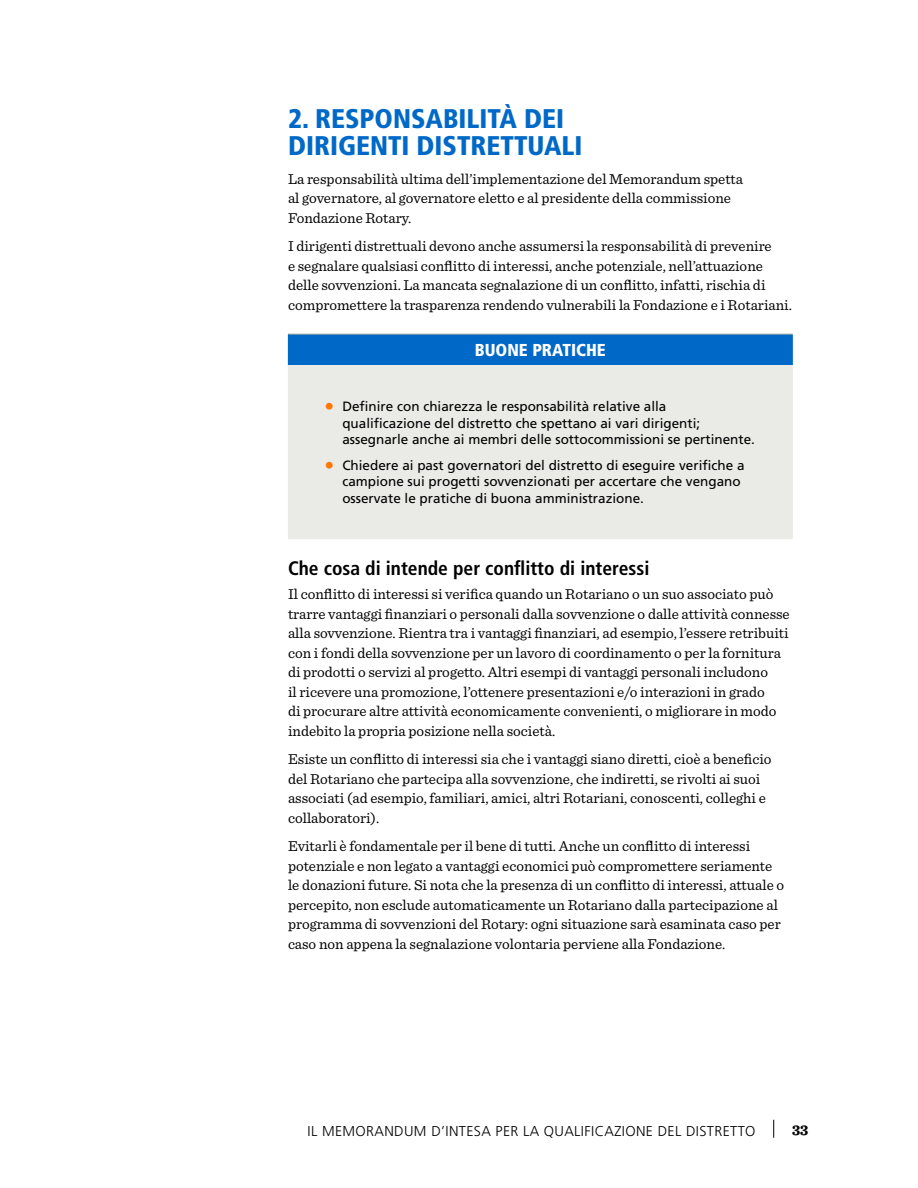
<style>
.page{position:relative;width:918px;height:1188px;background:#fff}
.page>*{position:absolute;margin:0;border:0;box-sizing:border-box;transform-origin:0 0}
.t1{font:900 condensed 27px/27px "Frutiger LT Std";color:#0069c8}
.t2{font:700 condensed 19.5px "Frutiger LT Std";color:#000}
.t3{font:900 condensed 17.25px "Frutiger LT Std";color:#fff}
.t4{font:15px/19.5px "Sentinel";color:#000}
.t5{font:700 15px "Sentinel";color:#000}
.t6{font:300 14.25px "Frutiger LT Std";letter-spacing:.025em;color:#000}
.t7{font:13.5px/16.5px "Frutiger LT Std";color:#000}
.s1{font-size:19.5px;color:#f70}
</style>
<div class="page">
<svg style="left:773px;top:1120px;width:1px;height:18px"></svg>
<div style="left:288px;top:334px;width:504px;height:31px;background:#0069c8"></div>
<div style="left:288px;top:365px;width:504px;height:174px;background:#eaeae7"></div>
<hr style="left:288px;top:334px;width:505px;height:1px;background:#a9aca0">
<hr style="left:288px;top:334px;width:1px;height:31px;background:#0069c8">
<hr style="left:792px;top:334px;width:1px;height:31px;background:#0069c8">
<hr style="left:792px;top:365px;width:1px;height:173px;background:#eaeae7">
<hr style="left:288px;top:538px;width:505px;height:1px;background:#eaeae7">
<h1 class="t1" style="left:288px;top:105px;width:296px">2. RESPONSABILITÀ DEI<br>DIRIGENTI DISTRETTUALI</h1>
<p class="t4" style="left:288px;top:168px;width:457px">La responsabilità ultima dell’implementazione del Memorandum spetta al governatore, al governatore eletto e al presidente della commissione<br>Fondazione Rotary.</p>
<p class="t4" style="left:288px;top:236px;width:505px">I dirigenti distrettuali devono anche assumersi la responsabilità di prevenire<br>e segnalare qualsiasi conflitto di interessi, anche potenziale, nell’attuazione delle sovvenzioni. La mancata segnalazione di un conflitto, infatti, rischia di compromettere la trasparenza rendendo vulnerabili la Fondazione e i Rotariani.</p>
<p class="t3" style="left:475px;top:340px;width:133px">BUONE PRATICHE</p>
<p class="t7" style="left:342px;top:398px;width:414px;text-indent:-18px"><span class="s1">•</span> Definire con chiarezza le responsabilità relative alla qualificazione del distretto che spettano ai vari dirigenti; assegnarle anche ai membri delle sottocommissioni se pertinente.</p>
<p class="t7" style="left:342px;top:457px;width:404px;text-indent:-18px"><span class="s1">•</span> Chiedere ai past governatori del distretto di eseguire verifiche a campione sui progetti sovvenzionati per accertare che vengano osservate le pratiche di buona amministrazione.</p>
<h2 class="t2" style="left:288px;top:557px;width:363px">Che cosa di intende per conflitto di interessi</h2>
<p class="t4" style="left:288px;top:583px;width:503px">Il conflitto di interessi si verifica quando un Rotariano o un suo associato può trarre vantaggi finanziari o personali dalla sovvenzione o dalle attività connesse alla sovvenzione. Rientra tra i vantaggi finanziari, ad esempio, l’essere retribuiti con i fondi della sovvenzione per un lavoro di coordinamento o per la fornitura di prodotti o servizi al progetto. Altri esempi di vantaggi personali includono<br>il ricevere una promozione, l’ottenere presentazioni e/o interazioni in grado<br>di procurare altre attività economicamente convenienti, o migliorare in modo indebito la propria posizione nella società.</p>
<p class="t4" style="left:288px;top:748px;width:485px">Esiste un conflitto di interessi sia che i vantaggi siano diretti, cioè a beneficio del Rotariano che partecipa alla sovvenzione, che indiretti, se rivolti ai suoi associati (ad esempio, familiari, amici, altri Rotariani, conoscenti, colleghi e collaboratori).</p>
<p class="t4" style="left:288px;top:835px;width:498px">Evitarli è fondamentale per il bene di tutti. Anche un conflitto di interessi potenziale e non legato a vantaggi economici può compromettere seriamente le donazioni future. Si nota che la presenza di un conflitto di interessi, attuale o percepito, non esclude automaticamente un Rotariano dalla partecipazione al programma di sovvenzioni del Rotary: ogni situazione sarà esaminata caso per caso non appena la segnalazione volontaria perviene alla Fondazione.</p>
<p class="t6" style="left:308px;top:1123px;width:449px">IL MEMORANDUM D’INTESA PER LA QUALIFICAZIONE DEL DISTRETTO</p>
<p class="t5" style="left:792px;top:1117px;width:18px">33</p>
</div>
